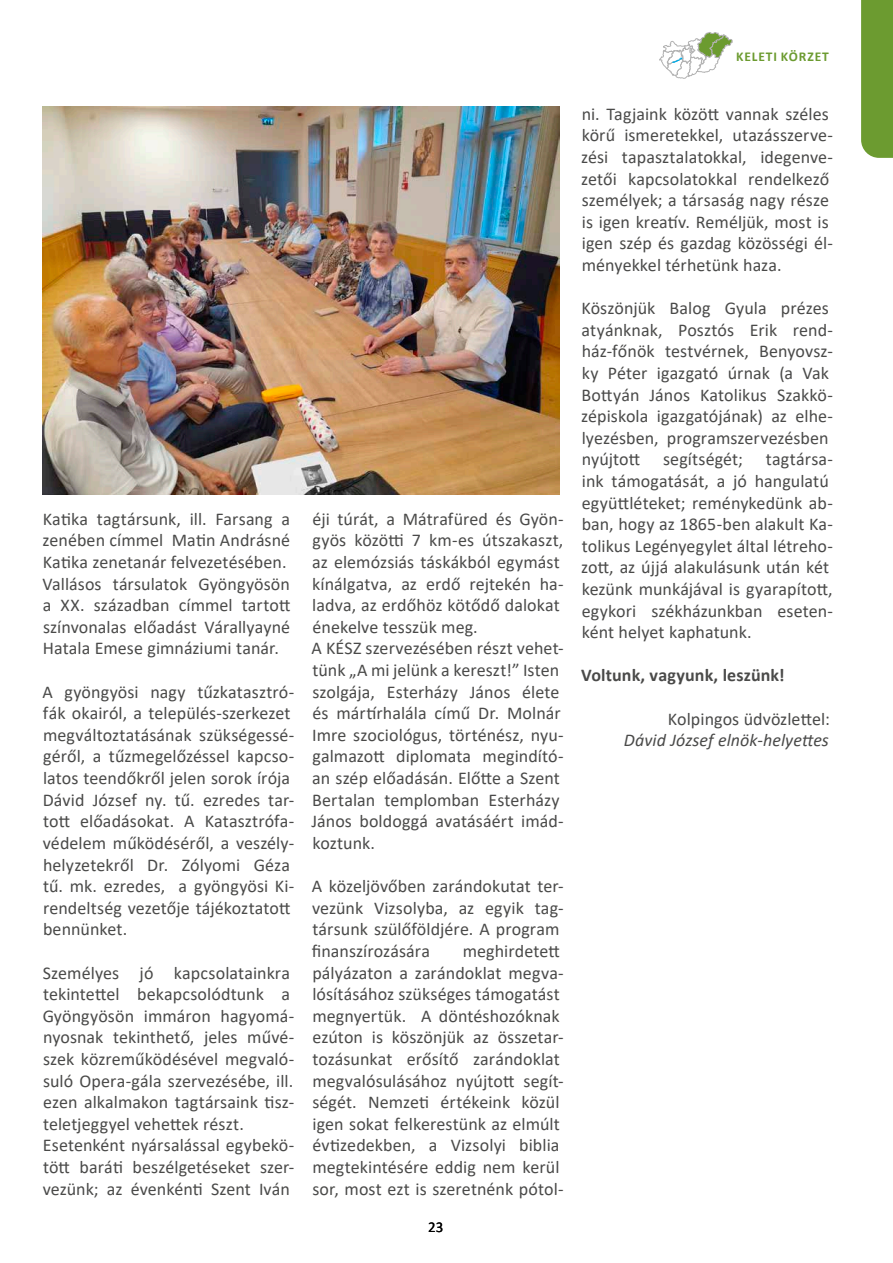
<style>
.page{position:relative;width:893px;height:1263px;background:#fff}
.page>*{position:absolute;margin:0;border:0;box-sizing:border-box;transform-origin:0 0}
.t1{font:18px/21.6px "Calibri";letter-spacing:.005em;color:#4a4a49}
.t2{font:italic 18px "Calibri";letter-spacing:.005em;color:#4a4a49}
.t3{font:700 18px "Calibri";letter-spacing:.01em;color:#4a4a49}
.t4{font:15px "Calibri";color:#000}
.t5{font:700 13.5px "Calibri";letter-spacing:.06em;color:#6c9b30}
</style>
<div class="page">
<svg style="left:659px;top:32px;width:74px;height:47px"></svg>
<img style="left:43px;top:106px;width:517px;height:388px">
<div style="left:861px;top:0;width:32px;height:158px;background:#6c9b30"></div>
<p class="t5" style="left:736px;top:47px;width:94px">KELETI KÖRZET</p>
<p class="t1" style="left:42px;top:508px;width:250px">Katika tagtársunk, ill. Farsang a zenében címmel Matin Andrásné Katika zenetanár felvezetésében.<br>Vallásos társulatok Gyöngyösön a XX. században címmel tartott színvonalas előadást Várallyayné Hatala Emese gimnáziumi tanár.</p>
<p class="t1" style="left:42px;top:680px;width:254px">A gyöngyösi nagy tűzkatasztró&shy;fák okairól, a település-szerkezet megváltoztatásának szükségessé&shy;géről, a tűzmegelőzéssel kapcso&shy;latos teendőkről jelen sorok írója<br>Dávid József ny. tű. ezredes tar&shy;tott előadásokat. A Katasztrófa&shy;védelem működéséről, a veszély&shy;helyzetekről Dr. Zólyomi Géza tű. mk. ezredes, a gyöngyösi Ki&shy;rendeltség vezetője tájékoztatott bennünket.</p>
<p class="t1" style="left:43px;top:961px;width:253px">Személyes jó kapcsolatainkra tekintettel bekapcsolódtunk a Gyöngyösön immáron hagyomá&shy;nyosnak tekinthető, jeles művé&shy;szek közreműködésével megvaló&shy;suló Opera-gála szervezésébe, ill. ezen alkalmakon tagtársaink tisz&shy;teletjeggyel vehettek részt.<br>Esetenként nyársalással egybekö&shy;tött baráti beszélgetéseket szer&shy;vezünk; az évenkénti Szent Iván</p>
<p class="t1" style="left:311px;top:508px;width:254px">éji túrát, a Mátrafüred és Gyön&shy;gyös közötti 7 km-es útszakaszt, az elemózsiás táskákból egymást kínálgatva, az erdő rejtekén ha&shy;ladva, az erdőhöz kötődő dalokat énekelve tesszük meg.<br>A KÉSZ szervezésében részt vehet&shy;tünk „A mi jelünk a kereszt!” Isten szolgája, Esterházy János élete és mártírhalála című Dr. Molnár<br>Imre szociológus, történész, nyu&shy;galmazott diplomata megindító&shy;an szép előadásán. Előtte a Szent<br>Bertalan templomban Esterházy<br>János boldoggá avatásáért imád&shy;koztunk.</p>
<p class="t1" style="left:312px;top:875px;width:254px">A közeljövőben zarándokutat ter&shy;vezünk Vizsolyba, az egyik tag&shy;társunk szülőföldjére. A program finanszírozására</p>
<p class="t1" style="left:312px;top:940px;width:253px;text-indent:150px">meghirdetett pályázaton a zarándoklat megva&shy;lósításához szükséges támogatást megnyertük. A döntéshozóknak ezúton is köszönjük az összetar&shy;tozásunkat erősítő zarándoklat megvalósulásához nyújtott segít&shy;ségét. Nemzeti értékeink közül igen sokat felkerestünk az elmúlt évtizedekben, a Vizsolyi biblia megtekintésére eddig nem kerül sor, most ezt is szeretnénk pótol-</p>
<p class="t4" style="left:428px;top:1216px;width:17px">23</p>
<p class="t1" style="left:581px;top:103px;width:253px">ni. Tagjaink között vannak széles körű ismeretekkel, utazásszerve&shy;zési tapasztalatokkal, idegenve&shy;zetői kapcsolatokkal rendelkező személyek; a társaság nagy része is igen kreatív. Reméljük, most is igen szép és gazdag közösségi él&shy;ményekkel térhetünk haza.</p>
<p class="t1" style="left:581px;top:297px;width:253px">Köszönjük Balog Gyula prézes atyánknak, Posztós Erik rend&shy;ház-főnök testvérnek, Benyovsz&shy;ky Péter igazgató úrnak (a Vak<br>Bottyán János Katolikus Szakkö&shy;zépiskola igazgatójának) az elhe&shy;lyezésben, programszervezésben nyújtott</p>
<p class="t1" style="left:581px;top:448px;width:253px;text-indent:185px">tagtársa&shy;ink támogatását, a jó hangulatú együttléteket; reménykedünk ab&shy;ban, hogy az 1865-ben alakult Ka&shy;tolikus Legényegylet által létreho&shy;zott, az újjá alakulásunk után két kezünk munkájával is gyarapított, egykori székházunkban eseten&shy;ként helyet kaphatunk.</p>
<p class="t3" style="left:581px;top:663px;width:205px">Voltunk, vagyunk, leszünk!</p>
<p class="t1" style="left:668px;top:707px;width:163px">Kolpingos üdvözlettel:</p>
<p class="t2" style="left:624px;top:728px;width:207px">Dávid József elnök-helyettes</p>
<p class="t1" style="left:663px;top:448px;width:81px">segítségét;</p>
</div>
